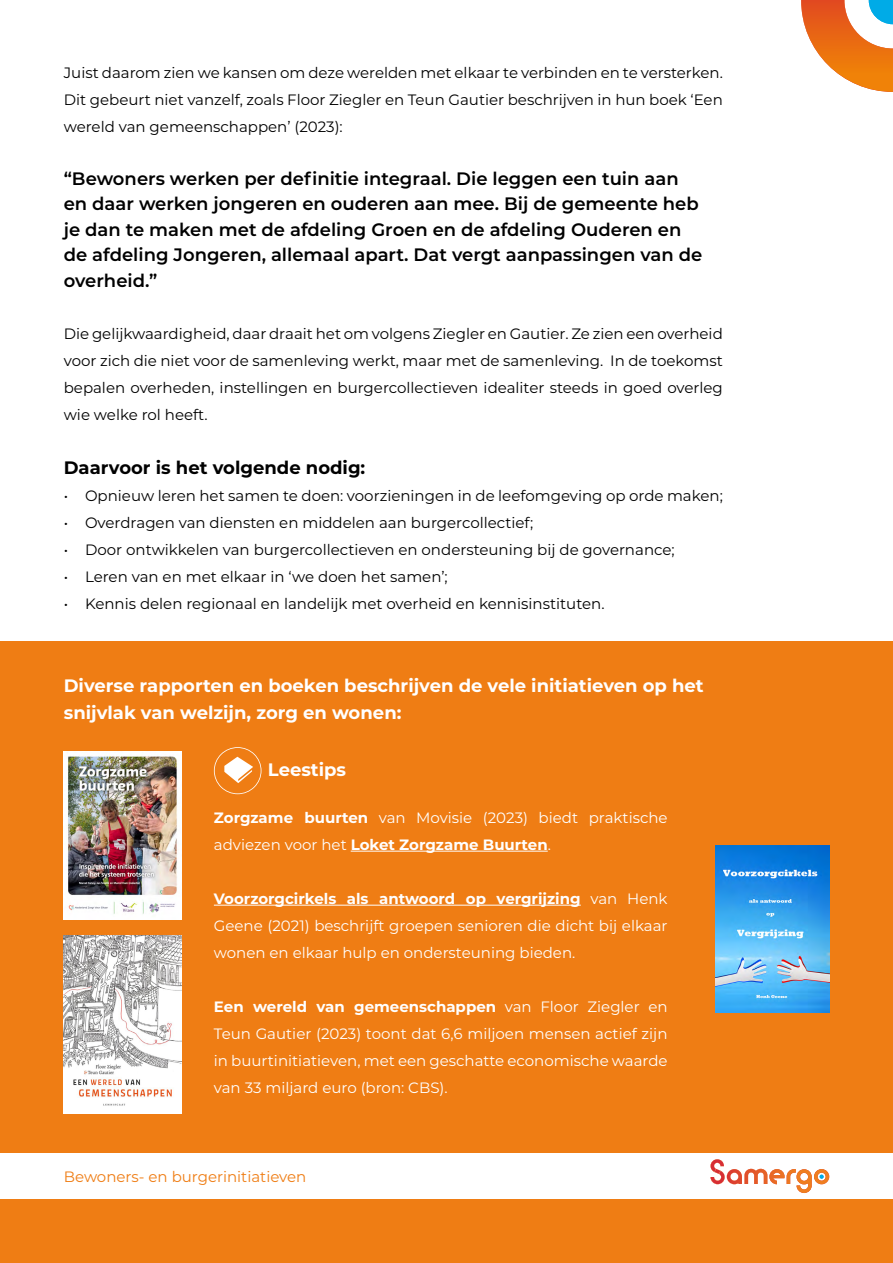
<style>
.page{position:relative;width:893px;height:1263px;background:#fff}
.page>*{position:absolute;margin:0;border:0;box-sizing:border-box;transform-origin:0 0}
.t1{font:600 18px/25.5px "Montserrat";color:#000}
.t2{font:700 18px/27px "Montserrat";color:#fff}
.t3{font:700 18px "Montserrat";color:#000}
.t4{font:15px/27px "Montserrat";color:#000;text-align:justify}
.t5{font:15px/27px "Montserrat";color:#fff;text-align:justify}
.t6{font:15px "Montserrat";color:#ef7d14}
.s1{font-weight:700}
</style>
<div class="page">
<svg style="left:801px;top:0;width:92px;height:92px"></svg>
<div style="left:0;top:641px;width:893px;height:622px;background:#ef7d14"></div>
<img style="left:715px;top:845px;width:114px;height:168px">
<img style="left:64px;top:935px;width:118px;height:178px">
<img style="left:64px;top:751px;width:118px;height:168px">
<hr style="left:351px;top:851px;width:197px;height:1px;background:#fff">
<hr style="left:214px;top:905px;width:367px;height:1px;background:#fff">
<svg style="left:214px;top:747px;width:47px;height:47px"></svg>
<div style="left:0;top:1153px;width:893px;height:46px;background:#fff"></div>
<svg style="left:710px;top:1159px;width:119px;height:34px"></svg>
<p class="t4" style="left:64px;top:59px;width:661px">Juist daarom zien we kansen om deze werelden met elkaar te verbinden en te versterken.<br>Dit gebeurt niet vanzelf, zoals Floor Ziegler en Teun Gautier beschrijven in hun boek ‘Een wereld van gemeenschappen’ (2023):</p>
<p class="t1" style="left:64px;top:165px;width:640px">“Bewoners werken per definitie integraal. Die leggen een tuin aan en daar werken jongeren en ouderen aan mee. Bij de gemeente heb je dan te maken met de afdeling Groen en de afdeling Ouderen en de afdeling Jongeren, allemaal apart. Dat vergt aanpassingen van de overheid.”</p>
<p class="t4" style="left:64px;top:320px;width:661px">Die gelijkwaardigheid, daar draait het om volgens Ziegler en Gautier. Ze zien een overheid voor zich die niet voor de samenleving werkt, maar met de samenleving. In de toekomst bepalen overheden, instellingen en burgercollectieven idealiter steeds in goed overleg wie welke rol heeft.</p>
<p class="t3" style="left:64px;top:455px;width:303px">Daarvoor is het volgende nodig:</p>
<p class="t4" style="left:64px;top:482px;width:661px">• Opnieuw leren het samen te doen: voorzieningen in de leefomgeving op orde maken;</p>
<p class="t4" style="left:64px;top:509px;width:471px">• Overdragen van diensten en middelen aan burgercollectief;</p>
<p class="t4" style="left:64px;top:536px;width:612px">• Door ontwikkelen van burgercollectieven en ondersteuning bij de governance;</p>
<p class="t4" style="left:64px;top:563px;width:385px">• Leren van en met elkaar in ‘we doen het samen’;</p>
<p class="t4" style="left:64px;top:590px;width:542px">• Kennis delen regionaal en landelijk met overheid en kennisinstituten.</p>
<p class="t2" style="left:64px;top:671px;width:641px">Diverse rapporten en boeken beschrijven de vele initiatieven op het snijvlak van welzijn, zorg en wonen:</p>
<p class="t2" style="left:268px;top:755px;width:80px">Leestips</p>
<p class="t5" style="left:214px;top:803px;width:455px"><span class="s1">Zorgzame buurten</span> van Movisie (2023) biedt praktische adviezen voor het <span class="s1">Loket Zorgzame Buurten</span>.</p>
<p class="t5" style="left:214px;top:884px;width:455px"><span class="s1">Voorzorgcirkels als antwoord op vergrijzing</span> van Henk Geene (2021) beschrijft groepen senioren die dicht bij elkaar wonen en elkaar hulp en ondersteuning bieden.</p>
<p class="t5" style="left:214px;top:992px;width:455px"><span class="s1">Een wereld van gemeenschappen</span> van Floor Ziegler en Teun Gautier (2023) toont dat 6,6 miljoen mensen actief zijn in buurtinitiatieven, met een geschatte economische waarde van 33 miljard euro (bron: CBS).</p>
<p class="t6" style="left:64px;top:1166px;width:244px">Bewoners- en burgerinitiatieven</p>
</div>
